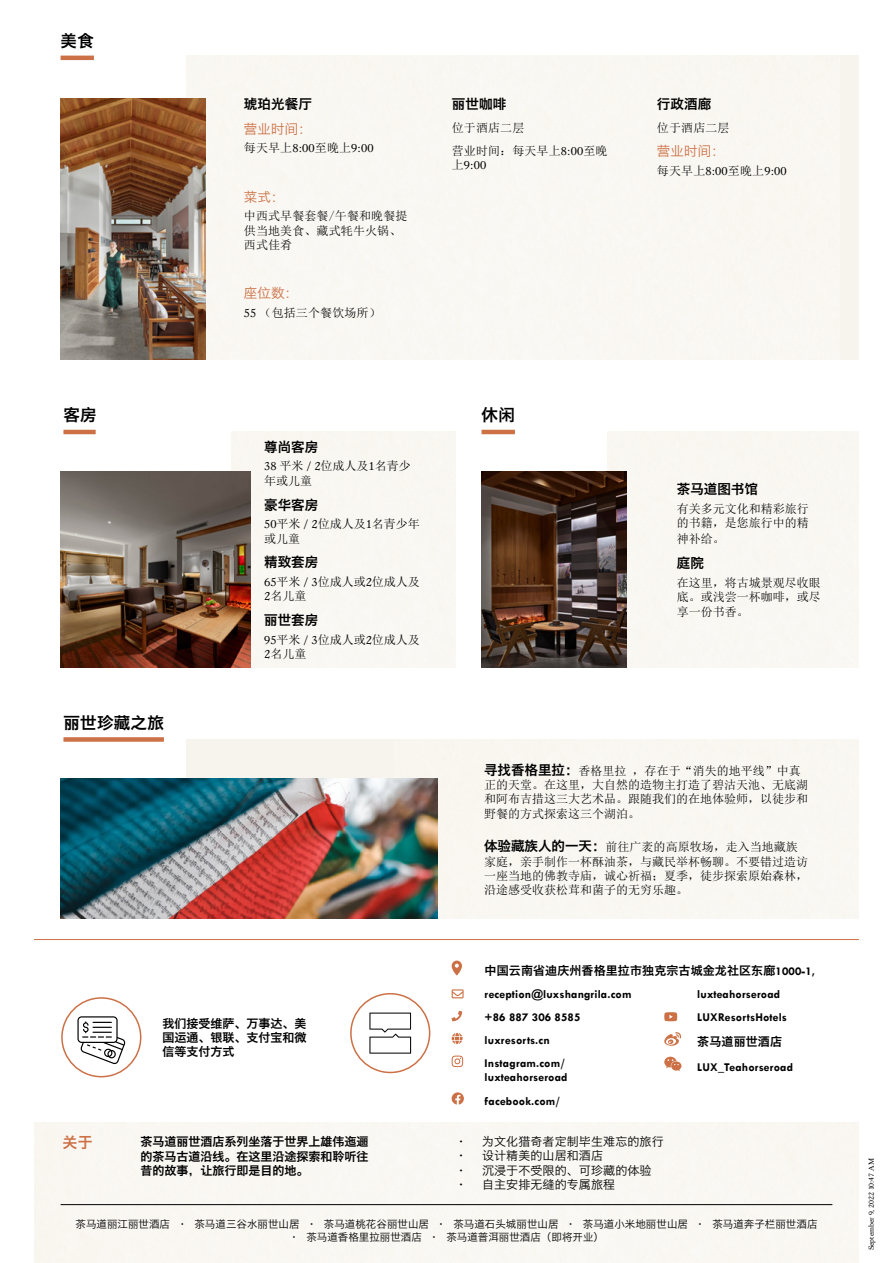
<style>
.page{position:relative;width:893px;height:1263px;background:#fff}
.page>*{position:absolute;margin:0;border:0;box-sizing:border-box;transform-origin:0 0}
.t1{font:16.5px "Hiragino Sans GB W6";letter-spacing:.02em;color:#000}
.t2{font:15px "Hiragino Sans GB W6";color:#cc7045}
.t3{font:13.5px "Hiragino Sans GB W6";color:#000}
.t4{font:13.5px "Hiragino Sans GB W3";letter-spacing:.01em;color:#cc7045}
.t5{font:12px/14.4px "Sim Sun";color:#000}
.t6{font:700 12px/23px "Tw Cen";letter-spacing:.01em;color:#000}
.t7{font:12px/14.4px "Hiragino Sans GB W6";color:#000;text-align:justify}
.t8{font:12px "Hiragino Sans GB W3";letter-spacing:.01em;color:#000}
.t9{font:12px "Kings Caslon";letter-spacing:.01em;color:#000}
.t10{font:10.5px "Hiragino Sans GB W3";color:#000}
.t11{font:7.5px "Kings Caslon";color:#000}
.s1{font-family:"Sim Sun"}
.s2{font-family:"Kings Caslon"}
.s3{font-family:"Hiragino Sans GB W6";font-size:13.5px}
.s4{font-family:"Tw Cen";font-weight:700}
</style>
<div class="page">
<div style="left:187px;top:56px;width:672px;height:304px;background:#faf7f2"></div>
<div style="left:231px;top:432px;width:225px;height:235px;background:#faf7f2"></div>
<div style="left:187px;top:739px;width:672px;height:180px;background:#f9f7f1"></div>
<hr style="left:61px;top:56px;width:33px;height:4px;background:#cc7045">
<hr style="left:63px;top:430px;width:33px;height:4px;background:#cc7045">
<div style="left:63px;top:737px;width:101px;height:5px;background:#cc7045"></div>
<hr style="left:482px;top:430px;width:33px;height:4px;background:#cc7045">
<img style="left:61px;top:779px;width:377px;height:140px">
<hr style="left:34px;top:939px;width:825px;height:1px;background:#cc7045">
<div style="left:61px;top:997px;width:80px;height:80px;border:2px solid #cc7045;border-radius:50%"></div>
<svg style="left:77px;top:1016px;width:49px;height:48px"></svg>
<div style="left:350px;top:993px;width:80px;height:80px;border:2px solid #cc7045;border-radius:50%"></div>
<svg style="left:369px;top:1012px;width:42px;height:42px"></svg>
<svg style="left:452px;top:960px;width:10px;height:15px"></svg>
<svg style="left:452px;top:989px;width:12px;height:9px"></svg>
<svg style="left:452px;top:1011px;width:10px;height:10px"></svg>
<svg style="left:452px;top:1033px;width:11px;height:11px"></svg>
<svg style="left:452px;top:1055px;width:11px;height:12px"></svg>
<svg style="left:452px;top:1092px;width:12px;height:12px"></svg>
<svg style="left:664px;top:1012px;width:13px;height:9px"></svg>
<svg style="left:664px;top:1032px;width:18px;height:14px"></svg>
<svg style="left:664px;top:1057px;width:17px;height:14px"></svg>
<hr style="left:61px;top:1204px;width:771px;height:1px;background:#000">
<img style="left:61px;top:98px;width:145px;height:261px">
<img style="left:61px;top:471px;width:189px;height:196px">
<img style="left:482px;top:471px;width:145px;height:196px">
<h1 class="t1" style="left:61px;top:30px;width:35px">美食</h1>
<p class="t3" style="left:244px;top:95px;width:70px">琥珀光餐厅</p>
<p class="t4" style="left:244px;top:120px;width:70px">营业时间：</p>
<p class="t9" style="left:244px;top:141px;width:131px"><span class="s1">每天早上</span>8:00<span class="s1">至晚上</span>9:00</p>
<p class="t4" style="left:244px;top:188px;width:42px">菜式：</p>
<p class="t5" style="left:244px;top:209px;width:165px">中西式早餐套餐/午餐和晚餐提供当地美食、藏式牦牛火锅、西式佳肴</p>
<p class="t4" style="left:244px;top:285px;width:56px">座位数：</p>
<p class="t5" style="left:244px;top:306px;width:138px"><span class="s2">55</span> （包括三个餐饮场所）</p>
<p class="t3" style="left:452px;top:95px;width:56px">丽世咖啡</p>
<p class="t5" style="left:452px;top:116px;width:157px;line-height:23px">位于酒店二层<br>营业时间：每天早上<span class="s2">8:00</span>至晚</p>
<p class="t9" style="left:452px;top:158px;width:36px"><span class="s1">上</span>9:00</p>
<p class="t3" style="left:657px;top:95px;width:56px">行政酒廊</p>
<p class="t5" style="left:657px;top:120px;width:74px">位于酒店二层</p>
<p class="t4" style="left:657px;top:143px;width:70px">营业时间：</p>
<p class="t9" style="left:657px;top:164px;width:131px"><span class="s1">每天早上</span>8:00<span class="s1">至晚上</span>9:00</p>
<h1 class="t1" style="left:63px;top:404px;width:35px">客房</h1>
<h1 class="t1" style="left:63px;top:711px;width:102px">丽世珍藏之旅</h1>
<p class="t3" style="left:264px;top:438px;width:55px">尊尚客房</p>
<p class="t5" style="left:264px;top:459px;width:148px"><span class="s2">38</span> 平米 <span class="s2">/ 2</span>位成人及<span class="s2">1</span>名青少年或儿童</p>
<p class="t3" style="left:264px;top:496px;width:55px">豪华客房</p>
<p class="t5" style="left:264px;top:517px;width:157px"><span class="s2">50</span>平米 <span class="s2">/ 2</span>位成人及<span class="s2">1</span>名青少年或儿童</p>
<p class="t3" style="left:264px;top:553px;width:55px">精致套房</p>
<p class="t5" style="left:264px;top:574px;width:157px"><span class="s2">65</span>平米 <span class="s2">/ 3</span>位成人或<span class="s2">2</span>位成人及<br><span class="s2">2</span>名儿童</p>
<p class="t3" style="left:264px;top:611px;width:55px">丽世套房</p>
<p class="t5" style="left:264px;top:632px;width:157px"><span class="s2">95</span>平米 <span class="s2">/ 3</span>位成人或<span class="s2">2</span>位成人及<br><span class="s2">2</span>名儿童</p>
<p class="t7" style="left:162px;top:1015px;width:145px">我们接受维萨、万事达、美国运通、银联、支付宝和微信等支付方式</p>
<h1 class="t1" style="left:482px;top:404px;width:35px">休闲</h1>
<p class="t3" style="left:677px;top:480px;width:82px">茶马道图书馆</p>
<p class="t5" style="left:677px;top:501px;width:133px">有关多元文化和精彩旅行的书籍，是您旅行中的精</p>
<p class="t5" style="left:677px;top:532px;width:49px">神补给。</p>
<p class="t3" style="left:677px;top:554px;width:28px">庭院</p>
<p class="t5" style="left:677px;top:575px;width:145px;text-align:justify">在这里，将古城景观尽收眼底。或浅尝一杯咖啡，或尽享一份书香。</p>
<p class="t5" style="left:484px;top:763px;width:326px"><span class="s3">寻找香格里拉：</span>香格里拉 ，存在于“消失的地平线”中真正的天堂。在这里，大自然的造物主打造了碧沽天池、无底湖和阿布吉措这三大艺术品。跟随我们的在地体验师，以徒步和野餐的方式探索这三个湖泊。</p>
<p class="t5" style="left:484px;top:840px;width:326px"><span class="s3">体验藏族人的一天：</span>前往广袤的高原牧场，走入当地藏族家庭，亲手制作一杯酥油茶，与藏民举杯畅聊。不要错过造访一座当地的佛教寺庙，诚心祈福；夏季，徒步探索原始森林，沿途感受收获松茸和菌子的无穷乐趣。</p>
<p class="t7" style="left:485px;top:963px;width:332px">中国云南省迪庆州香格里拉市独克宗古城金龙社区东廊<span class="s4">1000-1,</span></p>
<p class="t6" style="left:485px;top:983px;width:148px">reception@luxshangrila.com +86 887 306 8585 luxresorts.cn<br>Instagram.com/</p>
<p class="t6" style="left:485px;top:1066px;width:84px">luxteahorseroad facebook.com/</p>
<p class="t6" style="left:697px;top:983px;width:91px">luxteahorseroad<br>LUXResortsHotels</p>
<p class="t7" style="left:697px;top:1034px;width:86px">茶马道丽世酒店</p>
<p class="t6" style="left:697px;top:1056px;width:97px">LUX_Teahorseroad</p>
<p class="t2" style="left:63px;top:1133px;width:32px">关于</p>
<p class="t8" style="left:455px;top:1134px;width:210px">• 为文化猎奇者定制毕生难忘的旅行</p>
<p class="t8" style="left:455px;top:1148px;width:150px">• 设计精美的山居和酒店</p>
<p class="t8" style="left:455px;top:1163px;width:198px">• 沉浸于不受限的、可珍藏的体验</p>
<p class="t8" style="left:455px;top:1177px;width:162px">• 自主安排无缝的专属旅程</p>
<p class="t7" style="left:140px;top:1134px;width:229px">茶马道丽世酒店系列坐落于世界上雄伟迤逦的茶马古道沿线。在这里沿途探索和聆听往昔的故事，让旅行即是目的地。</p>
<p class="t10" style="left:75px;top:1218px;width:743px">茶马道丽江丽世酒店 • 茶马道三谷水丽世山居 • 茶马道桃花谷丽世山居 • 茶马道石头城丽世山居 • 茶马道小米地丽世山居 • 茶马道奔子栏丽世酒店</p>
<p class="t10" style="left:289px;top:1230px;width:316px">• 茶马道香格里拉丽世酒店 • 茶马道普洱丽世酒店（即将开业）</p>
<p class="t11" style="left:867px;top:1250px;width:94px;rotate:-90deg">September 9, 2022 10:47 AM</p>
</div>
